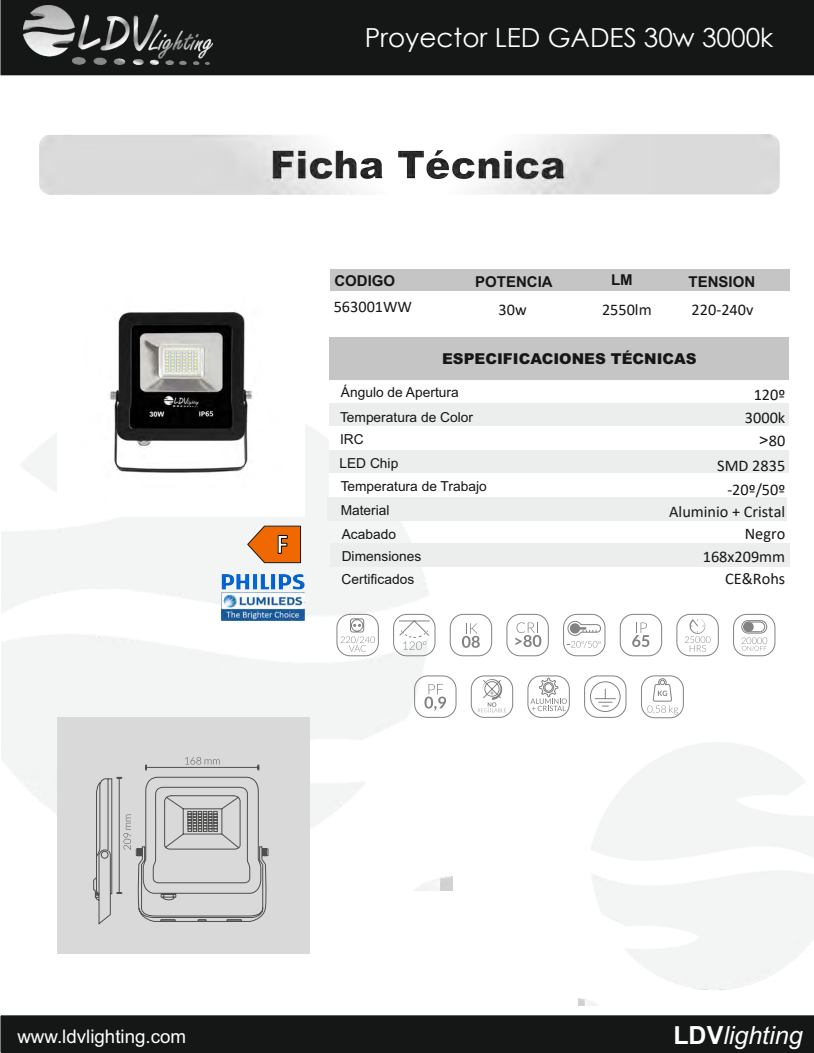
<style>
.page{position:relative;width:814px;height:1053px;background:#fff}
.page>*{position:absolute;margin:0;border:0;box-sizing:border-box;transform-origin:0 0}
.t1{font:700 28.12px "Calibri";color:#fff;scale:.92 1}
.t2{font:26.25px "Century Gothic";color:#fff}
.t3{font:italic 25px "Arial";color:#fff}
.t4{font:18.75px "Arial";color:#fff}
.t5{font:16.25px/22px "Calibri";color:#151616;text-align:right}
.t6{font:900 15px "Arial";color:#151616}
.t7{font:700 15px "Arial";color:#151616}
.t8{font:13.75px/25.8px "Arial";color:#151616}
.s1{font-family:"Arial"}
.s2{font-weight:700;font-style:normal}
</style>
<div class="page">
<img style="left:2px;top:498px;width:450px;height:123px">
<svg style="left:1px;top:75px;width:813px;height:423px"></svg>
<div style="left:304px;top:119px;width:488px;height:60px;background:#fff;border:1px solid #d9d9da;border-radius:11px"></div>
<div style="left:52px;top:119px;width:516px;height:60px;background:#fff;border:1px solid #d9d9da;border-radius:11px"></div>
<div style="left:330px;top:269px;width:459px;height:22px;background:#c5c5c5"></div>
<div style="left:330px;top:337px;width:459px;height:42px;background:#c5c5c5"></div>
<div style="left:329px;top:380px;width:459px;height:23px;background:#fff"></div>
<div style="left:330px;top:403px;width:459px;height:23px;background:#eceded"></div>
<div style="left:330px;top:449px;width:459px;height:23px;background:#eceded"></div>
<div style="left:328px;top:497px;width:459px;height:24px;background:#eceded"></div>
<div style="left:330px;top:543px;width:459px;height:24px;background:#eceded"></div>
<div style="left:330px;top:473px;width:459px;height:23px;background:#fff"></div>
<div style="left:330px;top:426px;width:459px;height:24px;background:#fff"></div>
<div style="left:0;top:0;width:814px;height:75px;background:#151616"></div>
<img style="left:23px;top:5px;width:189px;height:60px">
<div style="left:1px;top:1015px;width:813px;height:37px;background:#151616"></div>
<div style="left:57px;top:717px;width:252px;height:237px;background:#d9d9da"></div>
<img style="left:57px;top:268px;width:247px;height:248px">
<img style="left:39px;top:134px;width:740px;height:61px">
<img style="left:222px;top:574px;width:82px;height:47px">
<svg style="left:247px;top:525px;width:54px;height:38px;background:#d8772d"></svg>
<hr style="left:146px;top:767px;width:112px;height:1px;background:#4e4e4d">
<svg style="left:185px;top:757px;width:35px;height:7px"></svg>
<svg style="left:93px;top:776px;width:176px;height:148px"></svg>
<svg style="left:393px;top:614px;width:42px;height:42px"></svg>
<svg style="left:515px;top:622px;width:26px;height:25px"></svg>
<div style="left:507px;top:614px;width:41px;height:42px;border:1px solid #818281;border-radius:13px"></div>
<svg style="left:336px;top:614px;width:43px;height:42px"></svg>
<svg style="left:462px;top:623px;width:18px;height:24px"></svg>
<div style="left:450px;top:614px;width:42px;height:42px;border:1px solid #818281;border-radius:13px"></div>
<svg style="left:563px;top:614px;width:42px;height:42px"></svg>
<svg style="left:632px;top:622px;width:17px;height:25px"></svg>
<div style="left:620px;top:614px;width:42px;height:42px;border:1px solid #818281;border-radius:13px"></div>
<div style="left:676px;top:614px;width:42px;height:42px;border:1px solid #818281;border-radius:13px"></div>
<svg style="left:685px;top:619px;width:25px;height:32px"></svg>
<div style="left:733px;top:614px;width:42px;height:42px;border:1px solid #818281;border-radius:13px"></div>
<svg style="left:741px;top:620px;width:26px;height:31px"></svg>
<div style="left:743px;top:621px;width:10px;height:11px;background:#818281;border-radius:50%"></div>
<svg style="left:424px;top:684px;width:22px;height:26px"></svg>
<div style="left:414px;top:675px;width:42px;height:42px;border:1px solid #818281;border-radius:13px"></div>
<svg style="left:478px;top:679px;width:28px;height:33px"></svg>
<div style="left:471px;top:675px;width:42px;height:42px;border:1px solid #818281;border-radius:13px"></div>
<svg style="left:527px;top:675px;width:43px;height:42px"></svg>
<svg style="left:584px;top:675px;width:42px;height:42px"></svg>
<svg style="left:641px;top:675px;width:43px;height:43px"></svg>
<h2 class="t2" style="left:365px;top:19px;width:410px">Proyector LED GADES 30w 3000k</h2>
<p class="t7" style="left:334px;top:275px;width:62px">CODIGO</p>
<p class="t7" style="left:475px;top:275px;width:79px">POTENCIA</p>
<p class="t7" style="left:611px;top:274px;width:23px">LM</p>
<p class="t7" style="left:688px;top:275px;width:68px">TENSION</p>
<p class="t5" style="left:334px;top:295px;width:80px">563001WW</p>
<p class="t5" style="left:498px;top:298px;width:30px">30w</p>
<p class="t5" style="left:602px;top:298px;width:51px">2550lm</p>
<p class="t5" style="left:691px;top:298px;width:63px">220-240v</p>
<h1 class="t1" style="left:276px;top:524px;width:14px">F</h1>
<p class="t6" style="left:442px;top:353px;width:256px">ESPECIFICACIONES TÉCNICAS</p>
<p class="t8" style="left:340px;top:380px;width:134px">Ángulo de Apertura<br>Temperatura de Color</p>
<p class="t8" style="left:340px;top:428px;width:25px">IRC</p>
<p class="t8" style="left:341px;top:474px;width:147px">Temperatura de Trabajo</p>
<p class="t5" style="left:753px;top:383px;width:33px">120º</p>
<p class="t5" style="left:745px;top:406px;width:42px">3000k</p>
<p class="t5" style="left:759px;top:429px;width:27px"><span class="s1">&gt;</span>80</p>
<p class="t5" style="left:727px;top:478px;width:59px">-20º/50º</p>
<p class="t8" style="left:339px;top:451px;width:60px">LED Chip</p>
<p class="t8" style="left:341px;top:499px;width:57px;line-height:23.5px">Material<br>Acabado</p>
<p class="t5" style="left:669px;top:500px;width:118px">Aluminio + Cristal<br>Negro</p>
<p class="t5" style="left:717px;top:454px;width:69px">SMD 2835</p>
<p class="t8" style="left:342px;top:544px;width:81px">Dimensiones</p>
<p class="t5" style="left:703px;top:545px;width:84px">168x209mm</p>
<p class="t8" style="left:342px;top:565px;width:74px">Certificados</p>
<p class="t5" style="left:725px;top:567px;width:61px">CE&amp;Rohs</p>
<h3 class="t4" style="left:17px;top:1028px;width:170px">www.ldvlighting.com</h3>
<h3 class="t3" style="left:673px;top:1026px;width:131px"><span class="s2">LDV</span>lighting</h3>
</div>
